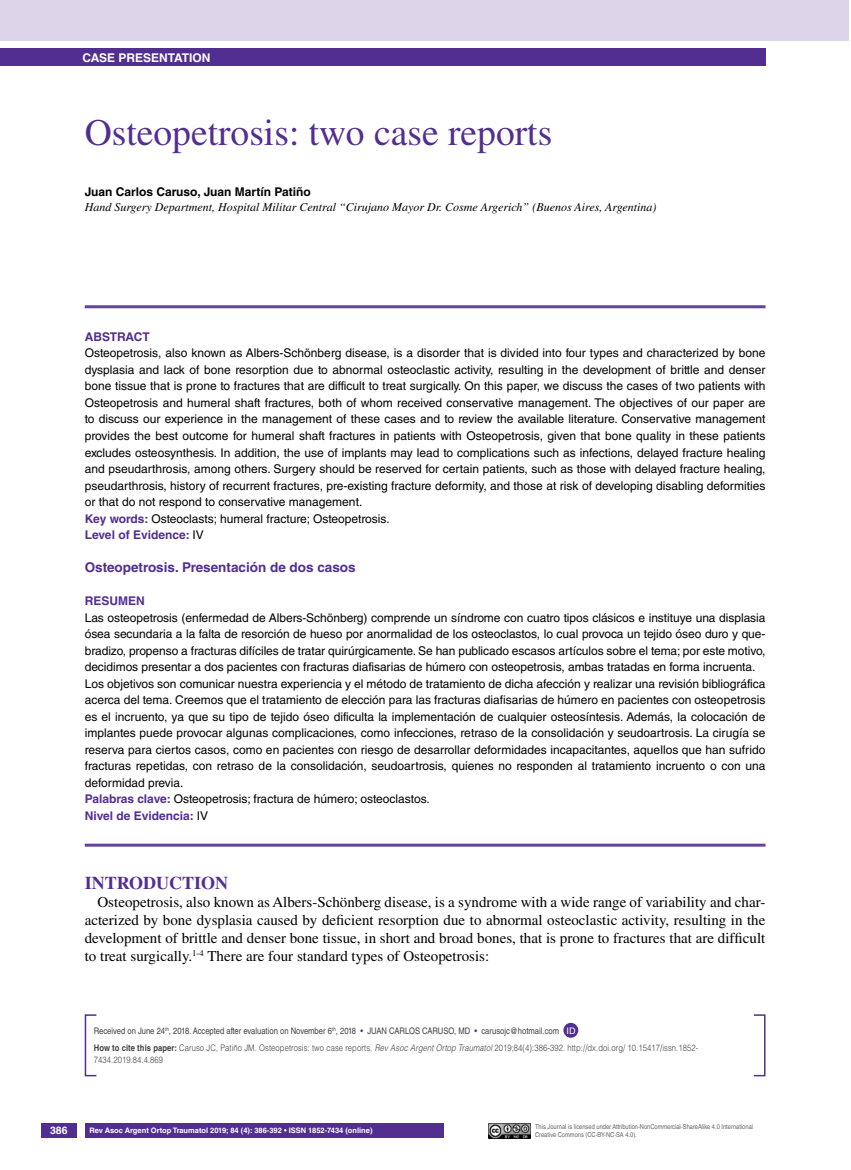
<style>
.page{position:relative;width:851px;height:1170px;background:#fff}
.page>*{position:absolute;margin:0;border:0;box-sizing:border-box;transform-origin:0 0}
.t1{font:37.5px "Times LT Std";color:#522e91}
.t2{font:700 18px "Times LT Std";color:#522e91}
.t3{font:15px/18px "Times LT Std";color:#000;text-align:justify}
.t4{font:700 13.5px "Helvetica LT Std";color:#522e91}
.t5{font:12px/16.5px "Helvetica LT Std";color:#000}
.t6{font:italic 12px "Times LT Std";color:#000}
.t7{font:700 12px "Helvetica LT Std";color:#000}
.t8{font:700 12px "Helvetica LT Std";color:#fff}
.t9{font:700 12px "Helvetica LT Std";color:#522e91}
.t10{font:700 10.5px "Helvetica LT Std";color:#fff}
.t11{font:300 9px/16.2px "Helvetica LT Std";letter-spacing:.01em;color:#414042;scale:.85 1}
.t12{font:9px "Helvetica LT Std";color:#414042;scale:.85 1}
.t13{font:9px "Helvetica LT Std";color:#fff}
.t14{font:700 7.5px "Helvetica LT Std";color:#fff}
.t15{font:6.75px/7.5px "Helvetica LT Std";color:#636466;scale:.85 1}
.s1{font-weight:700;color:#522e91}
.s2{color:#522e91}
.s3{font-weight:400}
.s4{font-weight:400;color:#522e91}
.s5{font-weight:400;color:#fff}
.s6{font-weight:700}
.s7{font-style:italic}
</style>
<div class="page">
<div style="left:41px;top:1123px;width:36px;height:14px;background:#522e91"></div>
<div style="left:0;top:49px;width:765px;height:17px;background:#522e91"></div>
<hr style="left:85px;top:305px;width:680px;height:3px;background:#63439c">
<hr style="left:85px;top:843px;width:680px;height:3px;background:#63439c">
<img style="left:488px;top:1123px;width:42px;height:14px">
<div style="left:0;top:0;width:848px;height:41px;background:#dcd5e9"></div>
<div style="left:85px;top:1123px;width:358px;height:14px;background:#522e91"></div>
<div style="left:85px;top:1014px;width:12px;height:62px;border:2px solid #522e91"></div>
<div style="left:753px;top:1014px;width:12px;height:62px;border:2px solid #522e91"></div>
<div style="left:563px;top:1022px;width:15px;height:15px;background:#522e91;border-radius:50%"></div>
<p class="t8" style="left:82px;top:50px;width:128px">CASE PRESENTATION</p>
<h1 class="t1" style="left:85px;top:111px;width:469px">Osteopetrosis: two case reports</h1>
<p class="t7" style="left:85px;top:185px;width:227px">Juan Carlos Caruso, Juan Martín Patiño</p>
<p class="t6" style="left:85px;top:201px;width:573px">Hand Surgery Department, Hospital Militar Central “Cirujano Mayor Dr. Cosme Argerich” (Buenos Aires, Argentina)</p>
<p class="t9" style="left:85px;top:329px;width:67px">Abstract</p>
<p class="t5" style="left:85px;top:345px;width:682px">Osteopetrosis, also known as Albers-Schönberg disease, is a disorder that is divided into four types and characterized by bone dysplasia and lack of bone resorption due to abnormal osteoclastic activity, resulting in the development of brittle and denser bone tissue that is prone to fractures that are difficult to treat surgically. On this paper, we discuss the cases of two patients with Osteopetrosis and humeral shaft fractures, both of whom received conservative management. The objectives of our paper are to discuss our experience in the management of these cases and to review the available literature. Conservative management provides the best outcome for humeral shaft fractures in patients with Osteopetrosis, given that bone quality in these patients excludes osteosynthesis. In addition, the use of implants may lead to complications such as infections, delayed fracture healing and pseudarthrosis, among others. Surgery should be reserved for certain patients, such as those with delayed fracture healing, pseudarthrosis, history of recurrent fractures, pre-existing fracture deformity, and those at risk of developing disabling deformities or that do not respond to conservative management.<br><span class="s1">Key words:</span> Osteoclasts; humeral fracture; Osteopetrosis.<br><span class="s1">Level of Evidence:</span> IV</p>
<p class="t4" style="left:85px;top:559px;width:272px">Osteopetrosis. Presentación de dos casos</p>
<p class="t9" style="left:85px;top:593px;width:61px">Resumen</p>
<p class="t5" style="left:85px;top:609px;width:682px">Las osteopetrosis (enfermedad de Albers-Schönberg) comprende un síndrome con cuatro tipos clásicos e instituye una displasia ósea secundaria a la falta de resorción de hueso por anormalidad de los osteoclastos, lo cual provoca un tejido óseo duro y que&shy;bradizo, propenso a fracturas difíciles de tratar quirúrgicamente. Se han publicado escasos artículos sobre el tema; por este motivo, decidimos presentar a dos pacientes con fracturas diafisarias de húmero con osteopetrosis, ambas tratadas en forma incruenta.<br>Los objetivos son comunicar nuestra experiencia y el método de tratamiento de dicha afección y realizar una revisión bibliográfica acerca del tema. Creemos que el tratamiento de elección para las fracturas diafisarias de húmero en pacientes con osteopetrosis es el incruento, ya que su tipo de tejido óseo dificulta la implementación de cualquier osteosíntesis. Además, la colocación de implantes puede provocar algunas complicaciones, como infecciones, retraso de la consolidación y seudoartrosis. La cirugía se reserva para ciertos casos, como en pacientes con riesgo de desarrollar deformidades incapacitantes, aquellos que han sufrido fracturas repetidas, con retraso de la consolidación, seudoartrosis, quienes no responden al tratamiento incruento o con una deformidad previa.<br><span class="s1">Palabras clave:</span> Osteopetrosis; fractura de húmero; osteoclastos.<br><span class="s1">Nivel de Evidencia:</span> IV</p>
<h2 class="t2" style="left:85px;top:871px;width:145px">INTRODUCTION</h2>
<p class="t3" style="left:85px;top:892px;width:682px;text-indent:13px">Osteopetrosis, also known as Albers-Schönberg disease, is a syndrome with a wide range of variability and char&shy;acterized by bone dysplasia caused by deficient resorption due to abnormal osteoclastic activity, resulting in the development of brittle and denser bone tissue, in short and broad bones, that is prone to fractures that are difficult to treat surgically.<sup>1-4</sup> There are four standard types of Osteopetrosis:</p>
<p class="t13" style="left:566px;top:1025px;width:10px">ID</p>
<p class="t12" style="left:94px;top:1025px;width:361px">Received on June 24<sup>th</sup>, 2018. Accepted after evaluation on November 6<sup>th</sup>, 2018 <span class="s2">•</span> Juan Carlos</p>
<p class="t11" style="left:94px;top:1022px;width:712px;text-indent:328px"><span class="s3">Caruso, MD</span> <span class="s4">•</span> <span class="s3">carusojc@hotmail.com</span> <span class="s5">http://orcid.org/0000-0001-6729-2771<br></span><span class="s6">How to cite this paper:</span> Caruso JC, Patiño JM. Osteopetrosis: two case reports. <span class="s7">Rev Asoc Argent Ortop Traumatol</span> 2019;84(4):386-392. http://dx.doi.org/ 10.15417/issn.1852-</p>
<p class="t11" style="left:94px;top:1051px;width:83px">7434.2019.84.4.869</p>
<p class="t10" style="left:50px;top:1124px;width:19px">386</p>
<p class="t14" style="left:90px;top:1125px;width:284px">Rev Asoc Argent Ortop Traumatol 2019; 84 (4): 386-392 • ISSN 1852-7434 (online)</p>
<p class="t15" style="left:535px;top:1123px;width:258px">This Journal is licensed under Attribution-NonCommercial-ShareAlike 4.0 International<br>Creative Commons (CC-BY-NC-SA 4.0).</p>
</div>
